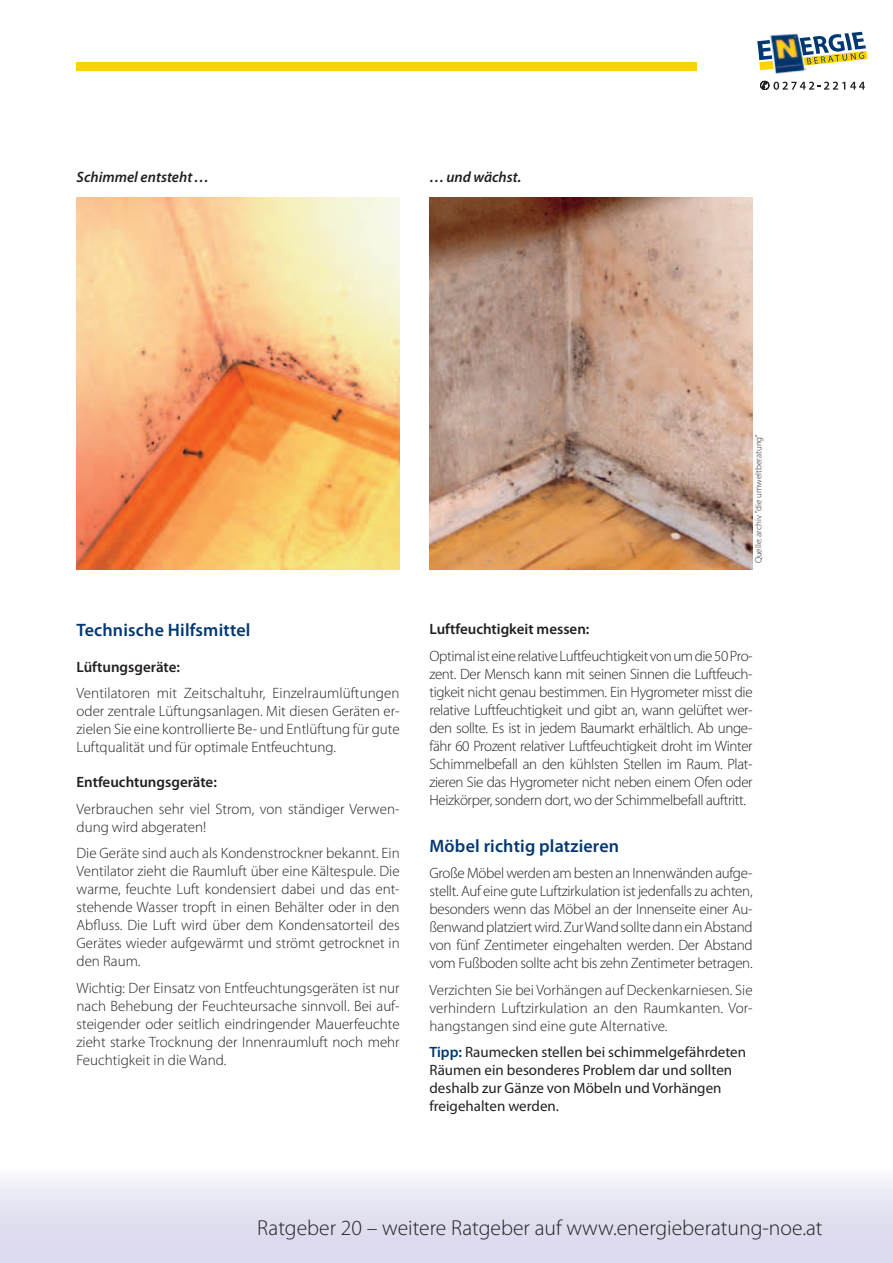
<style>
.page{position:relative;width:893px;height:1263px;background:#fff}
.page>*{position:absolute;margin:0;border:0;box-sizing:border-box;transform-origin:0 0}
.t1{font:300 21.6px "Myriad Pro";color:#231f20}
.t2{font:600 18px "Myriad Pro";letter-spacing:.01em;color:#013874}
.t3{font:300 15px/18px "Myriad Pro";color:#231f20;text-align:justify}
.t4{font:15px/18px "Myriad Pro";color:#231f20}
.t5{font:600 15px "Myriad Pro";color:#231f20}
.t6{font:italic 600 15px "Myriad Pro";color:#231f20}
.t7{font:300 9px "Myriad Pro";color:#231f20}
.s1{font-weight:600;color:#013874}
</style>
<div class="page">
<img style="left:429px;top:197px;width:324px;height:373px">
<div style="left:77px;top:62px;width:620px;height:8px;background:#fed304"></div>
<svg style="left:760px;top:81px;width:105px;height:9px"></svg>
<svg style="left:757px;top:40px;width:9px;height:30px"></svg>
<svg style="left:805px;top:32px;width:63px;height:34px"></svg>
<img style="left:766px;top:33px;width:39px;height:41px">
<div style="left:0;top:1168px;width:893px;height:95px;background:linear-gradient(to bottom,#f5f6fa,#d5d3e9)"></div>
<img style="left:77px;top:197px;width:323px;height:373px">
<p class="t6" style="left:77px;top:167px;width:134px">Schimmel entsteht…</p>
<p class="t6" style="left:429px;top:167px;width:93px">…und wächst.</p>
<p class="t2" style="left:77px;top:619px;width:175px">Technische Hilfsmittel</p>
<p class="t5" style="left:77px;top:657px;width:105px">Lüftungsgeräte:</p>
<p class="t3" style="left:77px;top:684px;width:325px">Ventilatoren mit Zeitschaltuhr, Einzelraumlüftungen oder zentrale Lüftungsanlagen. Mit diesen Geräten er&shy;zielen Sie eine kontrollierte Be- und Entlüftung für gute Luftqualität und für optimale Entfeuchtung.</p>
<p class="t5" style="left:77px;top:772px;width:142px">Entfeuchtungsgeräte:</p>
<p class="t3" style="left:77px;top:799px;width:325px">Verbrauchen sehr viel Strom, von ständiger Verwen&shy;dung wird abgeraten!</p>
<p class="t3" style="left:77px;top:844px;width:325px">Die Geräte sind auch als Kondenstrockner bekannt. Ein Ventilator zieht die Raumluft über eine Kältespule. Die warme, feuchte Luft kondensiert dabei und das ent&shy;stehende Wasser tropft in einen Behälter oder in den Abfluss. Die Luft wird über dem Kondensatorteil des Gerätes wieder aufgewärmt und strömt getrocknet in den Raum.</p>
<p class="t3" style="left:77px;top:978px;width:325px">Wichtig: Der Einsatz von Entfeuchtungsgeräten ist nur nach Behebung der Feuchteursache sinnvoll. Bei auf&shy;steigender oder seitlich eindringender Mauerfeuchte zieht starke Trocknung der Innenraumluft noch mehr Feuchtigkeit in die Wand.</p>
<p class="t7" style="left:753px;top:563px;width:131px;rotate:-90deg">Quelle: archiv "die umweltberatung"</p>
<p class="t5" style="left:429px;top:620px;width:161px">Luftfeuchtigkeit messen:</p>
<p class="t3" style="left:429px;top:647px;width:325px">Optimal ist eine relative Luftfeuchtigkeit von um die 50 Pro&shy;zent. Der Mensch kann mit seinen Sinnen die Luftfeuch&shy;tigkeit nicht genau bestimmen. Ein Hygrometer misst die relative Luftfeuchtigkeit und gibt an, wann gelüftet wer&shy;den sollte. Es ist in jedem Baumarkt erhältlich. Ab unge&shy;fähr 60 Prozent relativer Luftfeuchtigkeit droht im Winter Schimmelbefall an den kühlsten Stellen im Raum. Plat&shy;zieren Sie das Hygrometer nicht neben einem Ofen oder Heizkörper, sondern dort, wo der Schimmelbefall auftritt.</p>
<p class="t2" style="left:429px;top:834px;width:191px">Möbel richtig platzieren</p>
<p class="t3" style="left:429px;top:864px;width:325px">Große Möbel werden am besten an Innenwänden aufge&shy;stellt. Auf eine gute Luftzirkulation ist jedenfalls zu achten, besonders wenn das Möbel an der Innenseite einer Au&shy;ßenwand platziert wird. Zur Wand sollte dann ein Abstand von fünf Zentimeter eingehalten werden. Der Abstand vom Fußboden sollte acht bis zehn Zentimeter betragen.</p>
<p class="t3" style="left:429px;top:981px;width:325px">Verzichten Sie bei Vorhängen auf Deckenkarniesen. Sie verhindern Luftzirkulation an den Raumkanten. Vor&shy;hangstangen sind eine gute Alternative.</p>
<p class="t4" style="left:429px;top:1043px;width:318px"><span class="s1">Tipp:</span> Raumecken stellen bei schimmelgefährdeten Räumen ein besonderes Problem dar und sollten deshalb zur Gänze von Möbeln und Vorhängen freigehalten werden.</p>
<h1 class="t1" style="left:257px;top:1215px;width:567px">Ratgeber 20 – weitere Ratgeber auf www.energieberatung-noe.at</h1>
</div>
